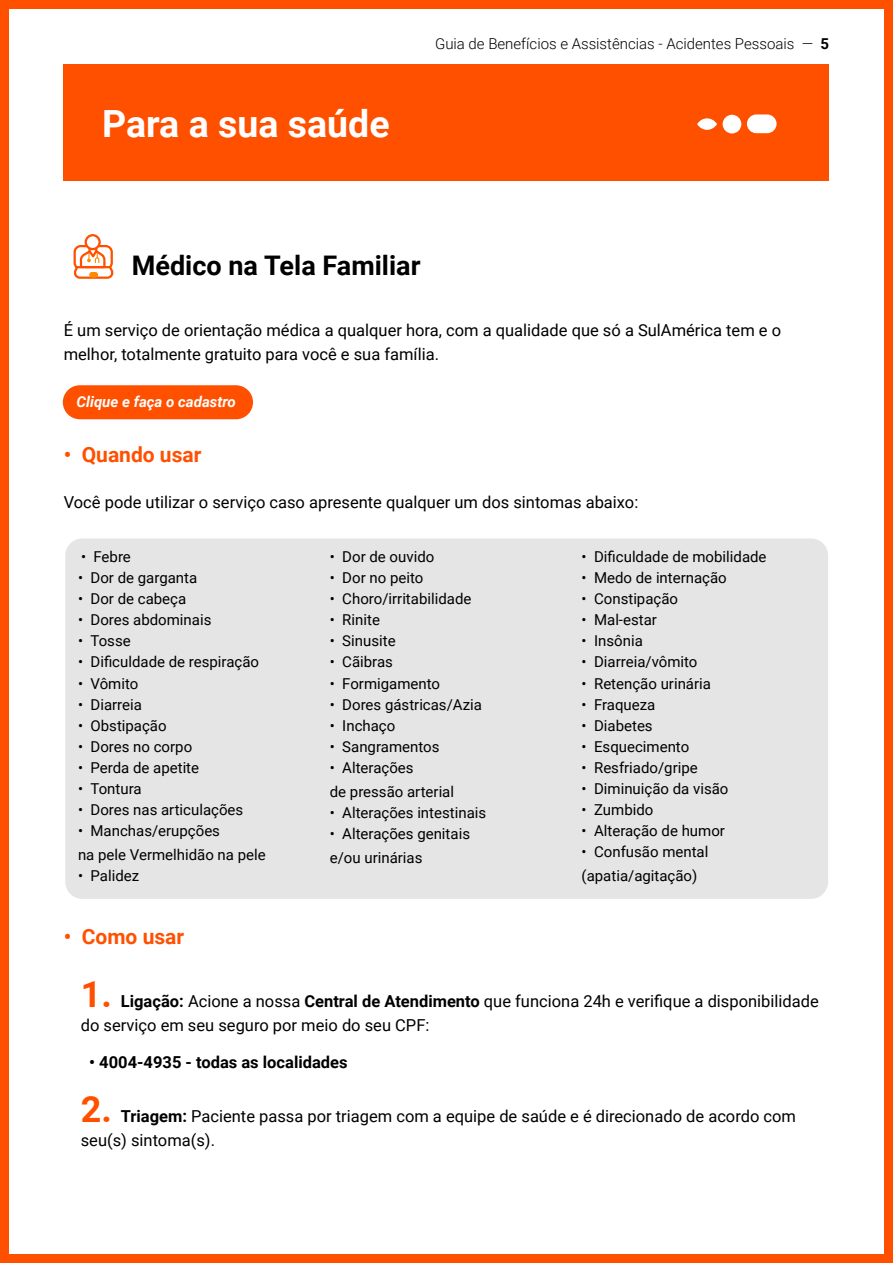
<style>
.page{position:relative;width:893px;height:1263px;background:#fff}
.page>*{position:absolute;margin:0;border:0;box-sizing:border-box;transform-origin:0 0}
.t1{font:700 37.5px "Roboto";color:#fff}
.t2{font:700 27px "Roboto";color:#000}
.t3{font:700 21px "Roboto";color:#ff5000}
.t4{font:16.5px/24px "Roboto";color:#000}
.t5{font:700 16.5px "Roboto";color:#000}
.t6{font:15px/24px "Roboto";color:#000}
.t7{font:300 15px "Roboto";color:#000}
.t8{font:italic 700 15px "Roboto";color:#fff}
.s1{font-weight:700}
.s2{font-weight:700;font-size:36px;color:#ff5000}
</style>
<div class="page">
<div style="left:64px;top:64px;width:765px;height:116px;background:#ff5000"></div>
<div style="left:63px;top:385px;width:190px;height:34px;background:#ff5000;border-radius:17px"></div>
<div style="left:65px;top:538px;width:763px;height:361px;background:#e5e5e5;border-radius:17px"></div>
<div style="left:85px;top:234px;width:16px;height:16px;border:2px solid #ff5000;border-radius:50%"></div>
<svg style="left:73px;top:244px;width:41px;height:35px"></svg>
<div style="left:89px;top:272px;width:9px;height:6px;background:#ff8c00;border-radius:3px"></div>
<hr style="left:77px;top:266px;width:33px;height:2px;background:#ff5000">
<div style="left:0;top:0;width:893px;height:1263px;border:9px solid #ff5000"></div>
<div style="left:747px;top:114px;width:30px;height:19px;background:#fff;border-radius:9px"></div>
<svg style="left:697px;top:118px;width:20px;height:12px"></svg>
<div style="left:723px;top:115px;width:18px;height:18px;background:#fff;border-radius:50%"></div>
<h1 class="t1" style="left:102px;top:97px;width:289px">Para a sua saúde</h1>
<p class="t7" style="left:435px;top:33px;width:396px">Guia de Benefícios e Assistências - Acidentes Pessoais — <span class="s1">5</span></p>
<h2 class="t2" style="left:132px;top:246px;width:290px">Médico na Tela Familiar</h2>
<p class="t4" style="left:64px;top:317px;width:719px">É um serviço de orientação médica a qualquer hora, com a qualidade que só a SulAmérica tem e o melhor, totalmente gratuito para você e sua família.</p>
<p class="t8" style="left:77px;top:391px;width:161px">Clique e faça o cadastro</p>
<h3 class="t3" style="left:64px;top:440px;width:139px">• Quando usar</h3>
<p class="t4" style="left:64px;top:490px;width:576px">Você pode utilizar o serviço caso apresente qualquer um dos sintomas abaixo:</p>
<p class="t6" style="left:81px;top:545px;width:51px">• Febre</p>
<p class="t6" style="left:78px;top:566px;width:121px">• Dor de garganta</p>
<p class="t6" style="left:78px;top:587px;width:110px">• Dor de cabeça</p>
<p class="t6" style="left:78px;top:608px;width:135px">• Dores abdominais</p>
<p class="t6" style="left:78px;top:629px;width:54px">• Tosse</p>
<p class="t6" style="left:78px;top:650px;width:183px">• Dificuldade de respiração</p>
<p class="t6" style="left:78px;top:671px;width:62px">• Vômito</p>
<p class="t6" style="left:78px;top:692px;width:65px">• Diarreia</p>
<p class="t6" style="left:78px;top:713px;width:90px">• Obstipação</p>
<p class="t6" style="left:78px;top:734px;width:116px">• Dores no corpo</p>
<p class="t6" style="left:78px;top:755px;width:123px">• Perda de apetite</p>
<p class="t6" style="left:78px;top:776px;width:65px">• Tontura</p>
<p class="t6" style="left:78px;top:797px;width:167px">• Dores nas articulações</p>
<p class="t6" style="left:78px;top:818px;width:189px">• Manchas/erupções<br>na pele Vermelhidão na pele</p>
<p class="t6" style="left:78px;top:863px;width:63px">• Palidez</p>
<p class="t6" style="left:330px;top:545px;width:106px">• Dor de ouvido</p>
<p class="t6" style="left:330px;top:566px;width:95px">• Dor no peito</p>
<p class="t6" style="left:330px;top:587px;width:143px">• Choro/irritabilidade</p>
<p class="t6" style="left:330px;top:608px;width:52px">• Rinite</p>
<p class="t6" style="left:330px;top:629px;width:67px">• Sinusite</p>
<p class="t6" style="left:330px;top:650px;width:65px">• Cãibras</p>
<p class="t6" style="left:330px;top:671px;width:112px">• Formigamento</p>
<p class="t6" style="left:330px;top:692px;width:154px">• Dores gástricas/Azia</p>
<p class="t6" style="left:330px;top:713px;width:67px">• Inchaço</p>
<p class="t6" style="left:330px;top:734px;width:111px">• Sangramentos</p>
<p class="t6" style="left:330px;top:755px;width:126px">• Alterações<br>de pressão arterial</p>
<p class="t6" style="left:330px;top:800px;width:158px">• Alterações intestinais</p>
<p class="t6" style="left:330px;top:821px;width:142px">• Alterações genitais e/ou urinárias</p>
<p class="t6" style="left:582px;top:545px;width:186px">• Dificuldade de mobilidade</p>
<p class="t6" style="left:582px;top:566px;width:147px">• Medo de internação</p>
<p class="t6" style="left:582px;top:587px;width:98px">• Constipação</p>
<p class="t6" style="left:582px;top:608px;width:77px">• Mal-estar</p>
<p class="t6" style="left:582px;top:629px;width:63px">• Insônia</p>
<p class="t6" style="left:582px;top:650px;width:117px">• Diarreia/vômito</p>
<p class="t6" style="left:582px;top:671px;width:131px">• Retenção urinária</p>
<p class="t6" style="left:582px;top:692px;width:75px">• Fraqueza</p>
<p class="t6" style="left:582px;top:713px;width:73px">• Diabetes</p>
<p class="t6" style="left:582px;top:734px;width:109px">• Esquecimento</p>
<p class="t6" style="left:582px;top:755px;width:118px">• Resfriado/gripe</p>
<p class="t6" style="left:582px;top:776px;width:148px">• Diminuição da visão</p>
<p class="t6" style="left:582px;top:797px;width:73px">• Zumbido</p>
<p class="t6" style="left:582px;top:818px;width:145px">• Alteração de humor</p>
<p class="t6" style="left:582px;top:839px;width:128px">• Confusão mental (apatia/agitação)</p>
<h3 class="t3" style="left:64px;top:922px;width:122px">• Como usar</h3>
<p class="t4" style="left:81px;top:989px;width:740px"><span class="s2">1.</span> <span class="s1">Ligação:</span> Acione a nossa <span class="s1">Central de Atendimento</span> que funciona 24h e verifique a disponibilidade do serviço em seu seguro por meio do seu CPF:</p>
<p class="t5" style="left:89px;top:1050px;width:260px">• 4004-4935 - todas as localidades</p>
<p class="t4" style="left:81px;top:1103px;width:717px"><span class="s2">2.</span> <span class="s1">Triagem:</span> Paciente passa por triagem com a equipe de saúde e é direcionado de acordo com seu(s) sintoma(s).</p>
</div>
